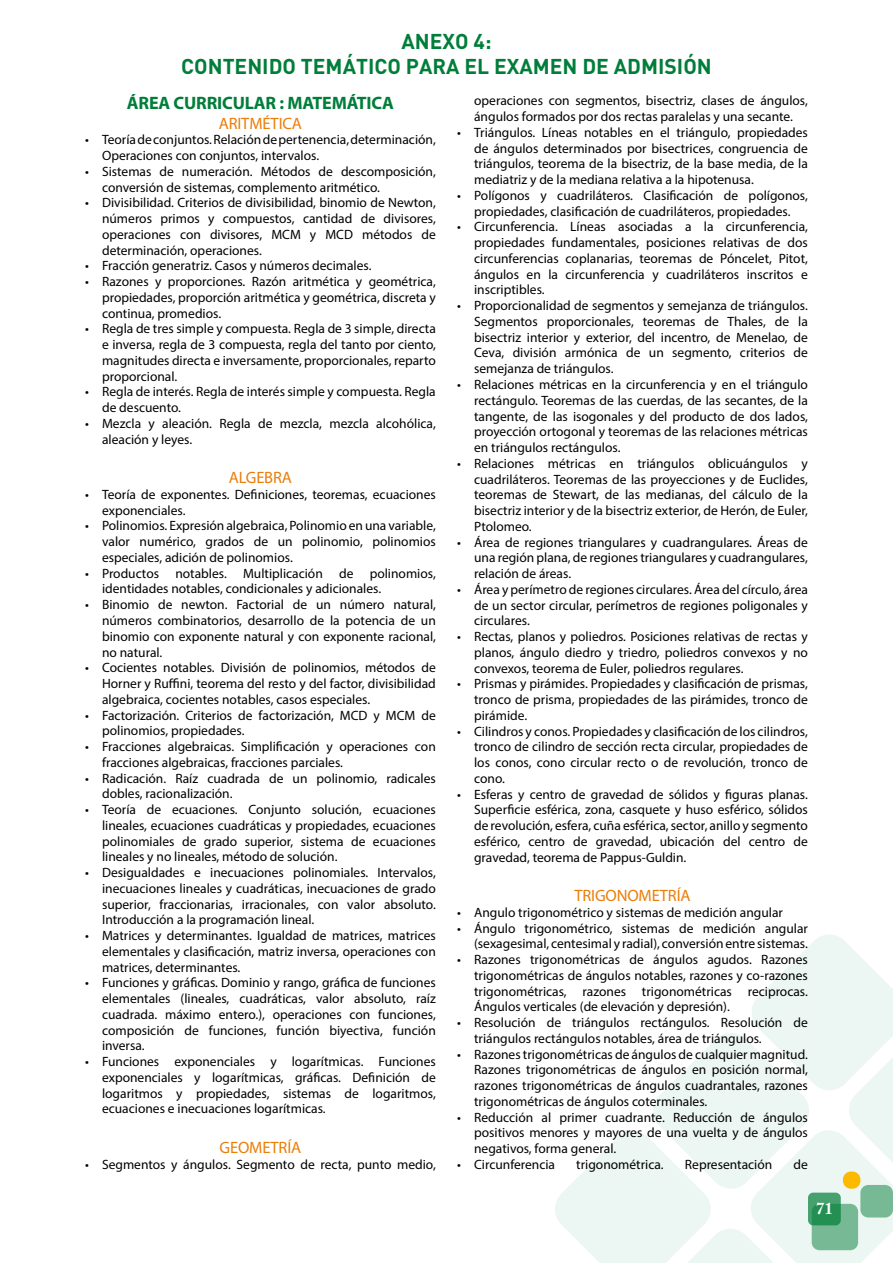
<style>
.page{position:relative;width:893px;height:1263px;background:#fff}
.page>*{position:absolute;margin:0;border:0;box-sizing:border-box;transform-origin:0 0}
.t1{font:700 21.15px/25.2px "DIN";color:#007e39;text-align:center}
.t2{font:700 18px "Myriad Pro";letter-spacing:-.01em;color:#007e39}
.t3{font:700 16.65px "Adobe Caslon Pro";color:#fff}
.t4{font:16.5px "Myriad Pro";letter-spacing:-.01em;color:#e97e09}
.t5{font:13.5px/15.8px "Myriad Pro";color:#000;text-align:justify}
</style>
<div class="page">
<svg style="left:555px;top:935px;width:338px;height:328px"></svg>
<div style="left:860px;top:1185px;width:33px;height:32px;background:#76b994;border-radius:8px"></div>
<div style="left:812px;top:1204px;width:46px;height:46px;background:#76b994;border-radius:8px"></div>
<div style="left:843px;top:1171px;width:17px;height:18px;background:#fbba00;border-radius:8px"></div>
<svg style="left:808px;top:1192px;width:33px;height:33px"></svg>
<h1 class="t1" style="left:181px;top:28px;width:532px">ANEXO 4:<br>CONTENIDO TEMÁTICO PARA EL EXAMEN DE ADMISIÓN</h1>
<h2 class="t2" style="left:127px;top:91px;width:269px">ÁREA CURRICULAR : MATEMÁTICA</h2>
<p class="t4" style="left:219px;top:113px;width:85px">ARITMÉTICA</p>
<p class="t5" style="left:102px;top:132px;width:335px;text-indent:-17px">• Teoría de conjuntos. Relación de pertenencia, determinación,<br>Operaciones con conjuntos, intervalos.</p>
<p class="t5" style="left:102px;top:163px;width:335px;text-indent:-17px">• Sistemas de numeración. Métodos de descomposición, conversión de sistemas, complemento aritmético.</p>
<p class="t5" style="left:102px;top:195px;width:335px;text-indent:-17px">• Divisibilidad. Criterios de divisibilidad, binomio de Newton, números primos y compuestos, cantidad de divisores, operaciones con divisores, MCM y MCD métodos de determinación, operaciones.</p>
<p class="t5" style="left:85px;top:258px;width:288px">• Fracción generatriz. Casos y números decimales.</p>
<p class="t5" style="left:102px;top:273px;width:335px;text-indent:-17px">• Razones y proporciones. Razón aritmética y geométrica, propiedades, proporción aritmética y geométrica, discreta y continua, promedios.</p>
<p class="t5" style="left:102px;top:321px;width:335px;text-indent:-17px">• Regla de tres simple y compuesta. Regla de 3 simple, directa e inversa, regla de 3 compuesta, regla del tanto por ciento, magnitudes directa e inversamente, proporcionales, reparto proporcional.</p>
<p class="t5" style="left:102px;top:384px;width:335px;text-indent:-17px">• Regla de interés. Regla de interés simple y compuesta. Regla de descuento.</p>
<p class="t5" style="left:102px;top:415px;width:335px;text-indent:-17px">• Mezcla y aleación. Regla de mezcla, mezcla alcohólica, aleación y leyes.</p>
<p class="t4" style="left:229px;top:467px;width:65px">ALGEBRA</p>
<p class="t5" style="left:102px;top:486px;width:335px;text-indent:-17px">• Teoría de exponentes. Definiciones, teoremas, ecuaciones exponenciales.</p>
<p class="t5" style="left:102px;top:518px;width:335px;text-indent:-17px">• Polinomios. Expresión algebraica, Polinomio en una variable, valor numérico, grados de un polinomio, polinomios especiales, adición de polinomios.</p>
<p class="t5" style="left:102px;top:565px;width:335px;text-indent:-17px">• Productos notables. Multiplicación de polinomios, identidades notables, condicionales y adicionales.</p>
<p class="t5" style="left:102px;top:597px;width:335px;text-indent:-17px">• Binomio de newton. Factorial de un número natural, números combinatorios, desarrollo de la potencia de un binomio con exponente natural y con exponente racional, no natural.</p>
<p class="t5" style="left:102px;top:660px;width:335px;text-indent:-17px">• Cocientes notables. División de polinomios, métodos de Horner y Ruffini, teorema del resto y del factor, divisibilidad algebraica, cocientes notables, casos especiales.</p>
<p class="t5" style="left:102px;top:707px;width:335px;text-indent:-17px">• Factorización. Criterios de factorización, MCD y MCM de polinomios, propiedades.</p>
<p class="t5" style="left:102px;top:738px;width:335px;text-indent:-17px">• Fracciones algebraicas. Simplificación y operaciones con fracciones algebraicas, fracciones parciales.</p>
<p class="t5" style="left:102px;top:770px;width:335px;text-indent:-17px">• Radicación. Raíz cuadrada de un polinomio, radicales dobles, racionalización.</p>
<p class="t5" style="left:102px;top:801px;width:335px;text-indent:-17px">• Teoría de ecuaciones. Conjunto solución, ecuaciones lineales, ecuaciones cuadráticas y propiedades, ecuaciones polinomiales de grado superior, sistema de ecuaciones lineales y no lineales, método de solución.</p>
<p class="t5" style="left:102px;top:864px;width:335px;text-indent:-17px">• Desigualdades e inecuaciones polinomiales. Intervalos, inecuaciones lineales y cuadráticas, inecuaciones de grado superior, fraccionarias, irracionales, con valor absoluto.<br>Introducción a la programación lineal.</p>
<p class="t5" style="left:102px;top:927px;width:335px;text-indent:-17px">• Matrices y determinantes. Igualdad de matrices, matrices elementales y clasificación, matriz inversa, operaciones con matrices, determinantes.</p>
<p class="t5" style="left:102px;top:975px;width:335px;text-indent:-17px">• Funciones y gráficas. Dominio y rango, gráfica de funciones elementales (lineales, cuadráticas, valor absoluto, raíz cuadrada. máximo entero.), operaciones con funciones, composición de funciones, función biyectiva, función inversa.</p>
<p class="t5" style="left:102px;top:1053px;width:335px;text-indent:-17px">• Funciones exponenciales y logarítmicas. Funciones exponenciales y logarítmicas, gráficas. Definición de logaritmos y propiedades, sistemas de logaritmos, ecuaciones e inecuaciones logarítmicas.</p>
<p class="t4" style="left:220px;top:1137px;width:83px">GEOMETRÍA</p>
<p class="t5" style="left:85px;top:1156px;width:352px">• Segmentos y ángulos. Segmento de recta, punto medio,</p>
<p class="t5" style="left:474px;top:93px;width:335px">operaciones con segmentos, bisectriz, clases de ángulos, ángulos formados por dos rectas paralelas y una secante.</p>
<p class="t5" style="left:474px;top:124px;width:335px;text-indent:-17px">• Triángulos. Líneas notables en el triángulo, propiedades de ángulos determinados por bisectrices, congruencia de triángulos, teorema de la bisectriz, de la base media, de la mediatriz y de la mediana relativa a la hipotenusa.</p>
<p class="t5" style="left:457px;top:187px;width:352px;text-align:center">• Polígonos y cuadriláteros. Clasificación de polígonos, propiedades, clasificación de cuadriláteros, propiedades.</p>
<p class="t5" style="left:474px;top:219px;width:335px;text-indent:-17px">• Circunferencia. Líneas asociadas a la circunferencia, propiedades fundamentales, posiciones relativas de dos circunferencias coplanarias, teoremas de Póncelet, Pitot, ángulos en la circunferencia y cuadriláteros inscritos e inscriptibles.</p>
<p class="t5" style="left:474px;top:298px;width:335px;text-indent:-17px">• Proporcionalidad de segmentos y semejanza de triángulos.<br>Segmentos proporcionales, teoremas de Thales, de la bisectriz interior y exterior, del incentro, de Menelao, de Ceva, división armónica de un segmento, criterios de semejanza de triángulos.</p>
<p class="t5" style="left:474px;top:376px;width:335px;text-indent:-17px">• Relaciones métricas en la circunferencia y en el triángulo rectángulo. Teoremas de las cuerdas, de las secantes, de la tangente, de las isogonales y del producto de dos lados, proyección ortogonal y teoremas de las relaciones métricas en triángulos rectángulos.</p>
<p class="t5" style="left:474px;top:455px;width:335px;text-indent:-17px">• Relaciones métricas en triángulos oblicuángulos y cuadriláteros. Teoremas de las proyecciones y de Euclides, teoremas de Stewart, de las medianas, del cálculo de la bisectriz interior y de la bisectriz exterior, de Herón, de Euler, Ptolomeo.</p>
<p class="t5" style="left:474px;top:534px;width:335px;text-indent:-17px">• Área de regiones triangulares y cuadrangulares. Áreas de una región plana, de regiones triangulares y cuadrangulares, relación de áreas.</p>
<p class="t5" style="left:474px;top:581px;width:335px;text-indent:-17px">• Área y perímetro de regiones circulares. Área del círculo, área de un sector circular, perímetros de regiones poligonales y circulares.</p>
<p class="t5" style="left:474px;top:628px;width:335px;text-indent:-17px">• Rectas, planos y poliedros. Posiciones relativas de rectas y planos, ángulo diedro y triedro, poliedros convexos y no convexos, teorema de Euler, poliedros regulares.</p>
<p class="t5" style="left:474px;top:676px;width:335px;text-indent:-17px">• Prismas y pirámides. Propiedades y clasificación de prismas, tronco de prisma, propiedades de las pirámides, tronco de pirámide.</p>
<p class="t5" style="left:474px;top:723px;width:335px;text-indent:-17px">• Cilindros y conos. Propiedades y clasificación de los cilindros, tronco de cilindro de sección recta circular, propiedades de los conos, cono circular recto o de revolución, tronco de cono.</p>
<p class="t5" style="left:474px;top:786px;width:335px;text-indent:-17px">• Esferas y centro de gravedad de sólidos y figuras planas.<br>Superficie esférica, zona, casquete y huso esférico, sólidos de revolución, esfera, cuña esférica, sector, anillo y segmento esférico, centro de gravedad, ubicación del centro de gravedad, teorema de Pappus-Guldin.</p>
<p class="t4" style="left:574px;top:885px;width:118px">TRIGONOMETRÍA</p>
<p class="t5" style="left:457px;top:904px;width:327px">• Angulo trigonométrico y sistemas de medición angular</p>
<p class="t5" style="left:457px;top:920px;width:352px;text-align:right">• Ángulo trigonométrico, sistemas de medición angular (sexagesimal, centesimal y radial), conversión entre sistemas.</p>
<p class="t5" style="left:474px;top:951px;width:335px;text-indent:-17px">• Razones trigonométricas de ángulos agudos. Razones trigonométricas de ángulos notables, razones y co-razones trigonométricas, razones trigonométricas reciprocas.<br>Ángulos verticales (de elevación y depresión).</p>
<p class="t5" style="left:474px;top:1014px;width:335px;text-indent:-17px">• Resolución de triángulos rectángulos. Resolución de triángulos rectángulos notables, área de triángulos.</p>
<p class="t5" style="left:474px;top:1046px;width:335px;text-indent:-17px">• Razones trigonométricas de ángulos de cualquier magnitud.<br>Razones trigonométricas de ángulos en posición normal, razones trigonométricas de ángulos cuadrantales, razones trigonométricas de ángulos coterminales.</p>
<p class="t5" style="left:474px;top:1109px;width:335px;text-indent:-17px">• Reducción al primer cuadrante. Reducción de ángulos positivos menores y mayores de una vuelta y de ángulos negativos, forma general.</p>
<p class="t5" style="left:457px;top:1156px;width:99px">• Circunferencia</p>
<p class="t5" style="left:576px;top:1156px;width:89px">trigonométrica.</p>
<p class="t5" style="left:685px;top:1156px;width:89px">Representación</p>
<p class="t5" style="left:793px;top:1156px;width:16px">de</p>
<p class="t3" style="left:816px;top:1199px;width:18px">71</p>
</div>
